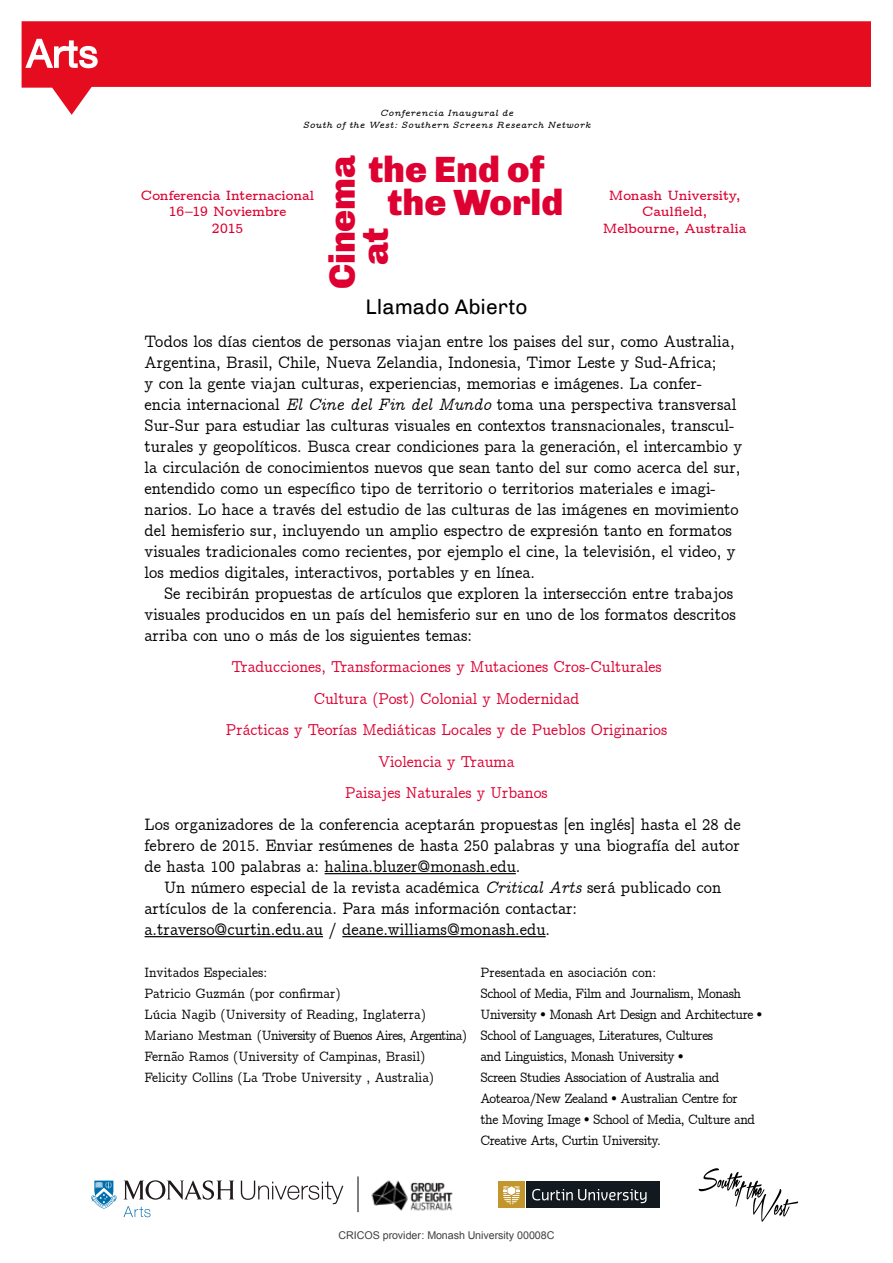
<style>
.page{position:relative;width:893px;height:1263px;background:#fff}
.page>*{position:absolute;margin:0;border:0;box-sizing:border-box;transform-origin:0 0}
.t1{font:900 36.6px/33px "Chivo";color:#dd0031;text-align:center}
.t2{font:21px "Chivo";color:#000}
.t3{font:16.5px/21px "CMU Concrete";color:#000}
.t4{font:15.75px/31.5px "CMU Concrete";color:#dd0031;text-align:center}
.t5{font:13.5px/21px "CMU Concrete";letter-spacing:-.035em;color:#000}
.t6{font:13.5px/21px "CMU Concrete";color:#000}
.t7{font:700 13.5px/16.5px "CMU Concrete";letter-spacing:-.005em;color:#dd0031;text-align:center}
.t8{font:10.65px "Arial";color:#404041}
.t9{font:italic 700 9px/12px "CMU Concrete";letter-spacing:.06em;color:#000;text-align:center}
.s1{font-style:italic}
.s2{font-size:10.5px}
</style>
<div class="page">
<svg style="left:22px;top:21px;width:849px;height:94px;fill:#e50c20"></svg>
<svg style="left:24px;top:38px;width:75px;height:31px"></svg>
<div style="left:498px;top:1181px;width:27px;height:27px;background:#c3962d"></div>
<svg style="left:503px;top:1186px;width:16px;height:18px"></svg>
<div style="left:526px;top:1181px;width:134px;height:27px;background:#121a20"></div>
<svg style="left:532px;top:1189px;width:115px;height:14px"></svg>
<svg style="left:699px;top:1168px;width:99px;height:54px"></svg>
<svg style="left:123px;top:1206px;width:28px;height:11px"></svg>
<svg style="left:91px;top:1180px;width:26px;height:29px"></svg>
<svg style="left:241px;top:1180px;width:102px;height:24px"></svg>
<svg style="left:124px;top:1180px;width:110px;height:20px"></svg>
<img style="left:371px;top:1180px;width:82px;height:31px">
<hr style="left:358px;top:1176px;width:1px;height:36px;background:#000">
<hr style="left:325px;top:873px;width:191px;height:1px;background:#000">
<hr style="left:145px;top:936px;width:178px;height:1px;background:#000">
<hr style="left:342px;top:936px;width:204px;height:1px;background:#000">
<p class="t9" style="left:303px;top:107px;width:289px">Conferencia Inaugural de<br>South of the West: Southern Screens Research Network</p>
<p class="t7" style="left:141px;top:187px;width:175px">Conferencia Internacional<br>16–19 Noviembre<br>2015</p>
<h1 class="t1" style="left:326px;top:265px;width:112px;text-align:left;text-indent:-24px;rotate:-90deg">Cinema at</h1>
<p class="t2" style="left:366px;top:295px;width:163px">Llamado Abierto</p>
<h1 class="t1" style="left:368px;top:153px;width:197px">the End of the World</h1>
<p class="t7" style="left:603px;top:187px;width:145px">Monash University,<br>Caulfield,<br>Melbourne, Australia</p>
<p class="t3" style="left:145px;top:331px;width:599px">Todos los días cientos de personas viajan entre los paises del sur, como Australia, Argentina, Brasil, Chile, Nueva Zelandia, Indonesia, Timor Leste y Sud-Africa;<br>y con la gente viajan culturas, experiencias, memorias e imágenes. La confer&shy;encia internacional <span class="s1">El Cine del Fin del Mundo</span> toma una perspectiva transversal Sur-Sur para estudiar las culturas visuales en contextos transnacionales, transcul&shy;turales y geopolíticos. Busca crear condiciones para la generación, el intercambio y la circulación de conocimientos nuevos que sean tanto del sur como acerca del sur, entendido como un específico tipo de territorio o territorios materiales e imagi&shy;narios. Lo hace a través del estudio de las culturas de las imágenes en movimiento del hemisferio sur, incluyendo un amplio espectro de expresión tanto en formatos visuales tradicionales como recientes, por ejemplo el cine, la televisión, el video, y los medios digitales, interactivos, portables y en línea.</p>
<p class="t3" style="left:145px;top:583px;width:593px;text-indent:20px">Se recibirán propuestas de artículos que exploren la intersección entre trabajos visuales producidos en un país del hemisferio sur en uno de los formatos descritos arriba con uno o más de los siguientes temas:</p>
<p class="t4" style="left:226px;top:652px;width:443px">Traducciones, Transformaciones y Mutaciones Cros-Culturales Cultura (Post) Colonial y Modernidad<br>Prácticas y Teorías Mediáticas Locales y de Pueblos Originarios Violencia y Trauma<br>Paisajes Naturales y Urbanos</p>
<p class="t3" style="left:145px;top:814px;width:598px;text-align:justify">Los organizadores de la conferencia aceptarán propuestas [en inglés] hasta el 28 de febrero de 2015. Enviar resúmenes de hasta 250 palabras y una biografía del autor de hasta 100 palabras a: halina.bluzer@monash.edu.</p>
<p class="t3" style="left:145px;top:877px;width:578px;text-indent:20px">Un número especial de la revista académica <span class="s1">Critical Arts</span> será publicado con artículos de la conferencia. Para más información contactar: a.traverso@curtin.edu.au / deane.williams@monash.edu.</p>
<p class="t6" style="left:145px;top:962px;width:324px">Invitados Especiales:<br>Patricio Guzmán (por confirmar)<br>Lúcia Nagib (University of Reading, Inglaterra)<br>Mariano Mestman (University of Buenos Aires, Argentina)<br>Fernão Ramos (University of Campinas, Brasil)<br>Felicity Collins (La Trobe University , Australia)</p>
<p class="t5" style="left:480px;top:962px;width:283px">Presentada en asociación con:<br>School of Media, Film and Journalism, Monash University <span class="s2">•</span> Monash Art Design and Architecture <span class="s2">• </span>School of Languages, Literatures, Cultures<br>and Linguistics, Monash University <span class="s2">•<br></span>Screen Studies Association of Australia and Aotearoa/New Zealand <span class="s2">•</span> Australian Centre for<br>the Moving Image <span class="s2">•</span> School of Media, Culture and Creative Arts, Curtin University.</p>
<p class="t8" style="left:338px;top:1228px;width:218px">CRICOS provider: Monash University 00008C</p>
</div>
